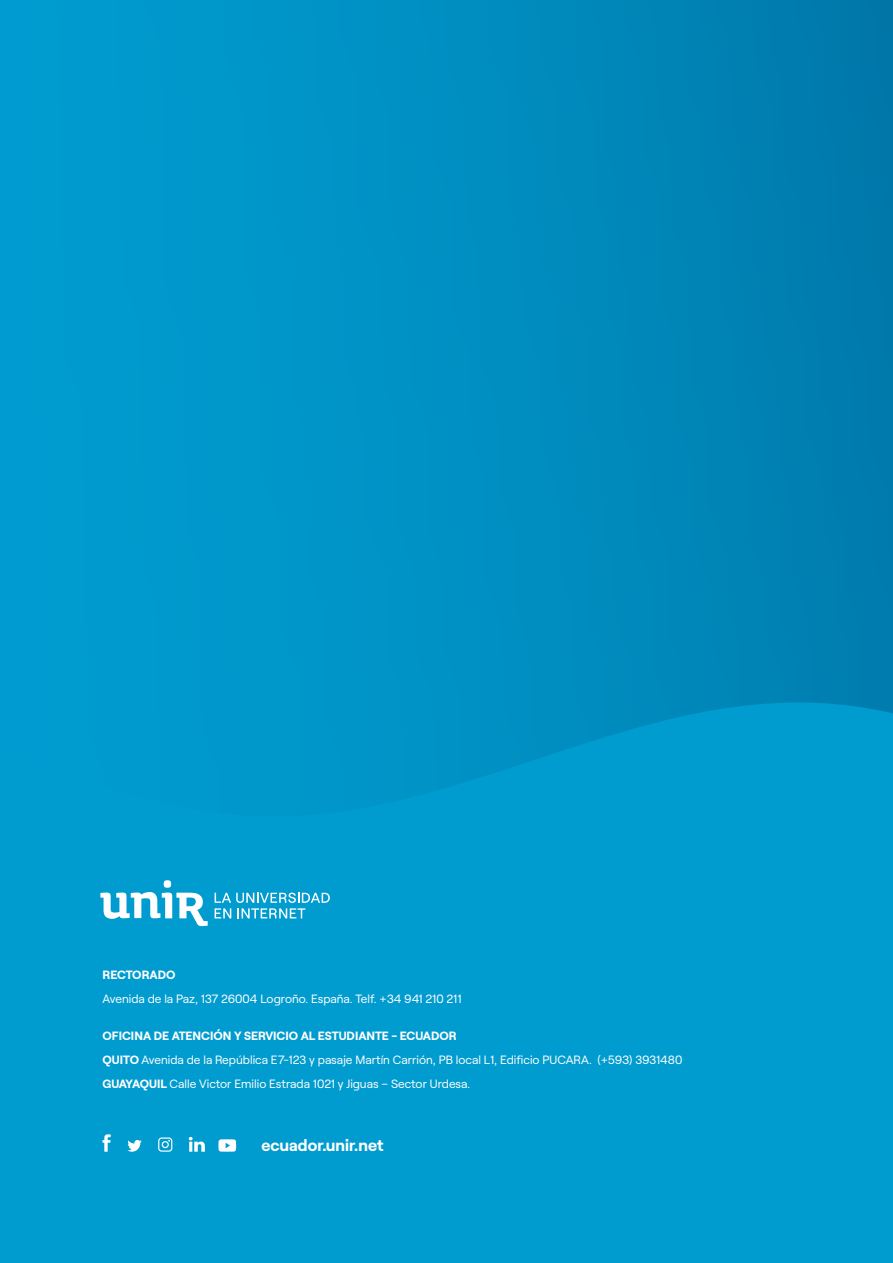
<style>
.page{position:relative;width:893px;height:1263px;background:#009cd0}
.page>*{position:absolute;margin:0;border:0;box-sizing:border-box;transform-origin:0 0}
.t1{font:700 16.5px "Roobert";color:#fff}
.t2{font:12px/24px "Roobert";color:#fff}
.t3{font:700 12px "Roobert";letter-spacing:-.005em;color:#fff}
.s1{font-weight:700}
</style>
<div class="page">
<svg style="left:103px;top:1134px;width:8px;height:18px"></svg>
<svg style="left:127px;top:1140px;width:15px;height:12px"></svg>
<svg style="left:189px;top:1137px;width:16px;height:15px"></svg>
<svg style="left:158px;top:1137px;width:14px;height:15px"></svg>
<svg style="left:218px;top:1139px;width:18px;height:13px"></svg>
<svg style="left:347px;top:0;width:546px;height:790px"></svg>
<svg style="left:100px;top:880px;width:108px;height:46px"></svg>
<svg style="left:215px;top:893px;width:115px;height:25px"></svg>
<p class="t3" style="left:103px;top:965px;width:74px">RECTORADO</p>
<p class="t2" style="left:103px;top:986px;width:360px">Avenida de la Paz, 137 26004 Logroño. España. Telf. +34 941 210 211</p>
<p class="t2" style="left:103px;top:1023px;width:581px"><span class="s1">OFICINA DE ATENCIÓN Y SERVICIO AL ESTUDIANTE - ECUADOR<br>QUITO</span> Avenida de la República E7-123 y pasaje Martín Carrión, PB local L1, Edificio PUCARA. (+593) 3931480<br><span class="s1">GUAYAQUIL</span> Calle Victor Emilio Estrada 1021 y Jiguas – Sector Urdesa.</p>
<h1 class="t1" style="left:261px;top:1132px;width:124px">ecuador.unir.net</h1>
</div>
